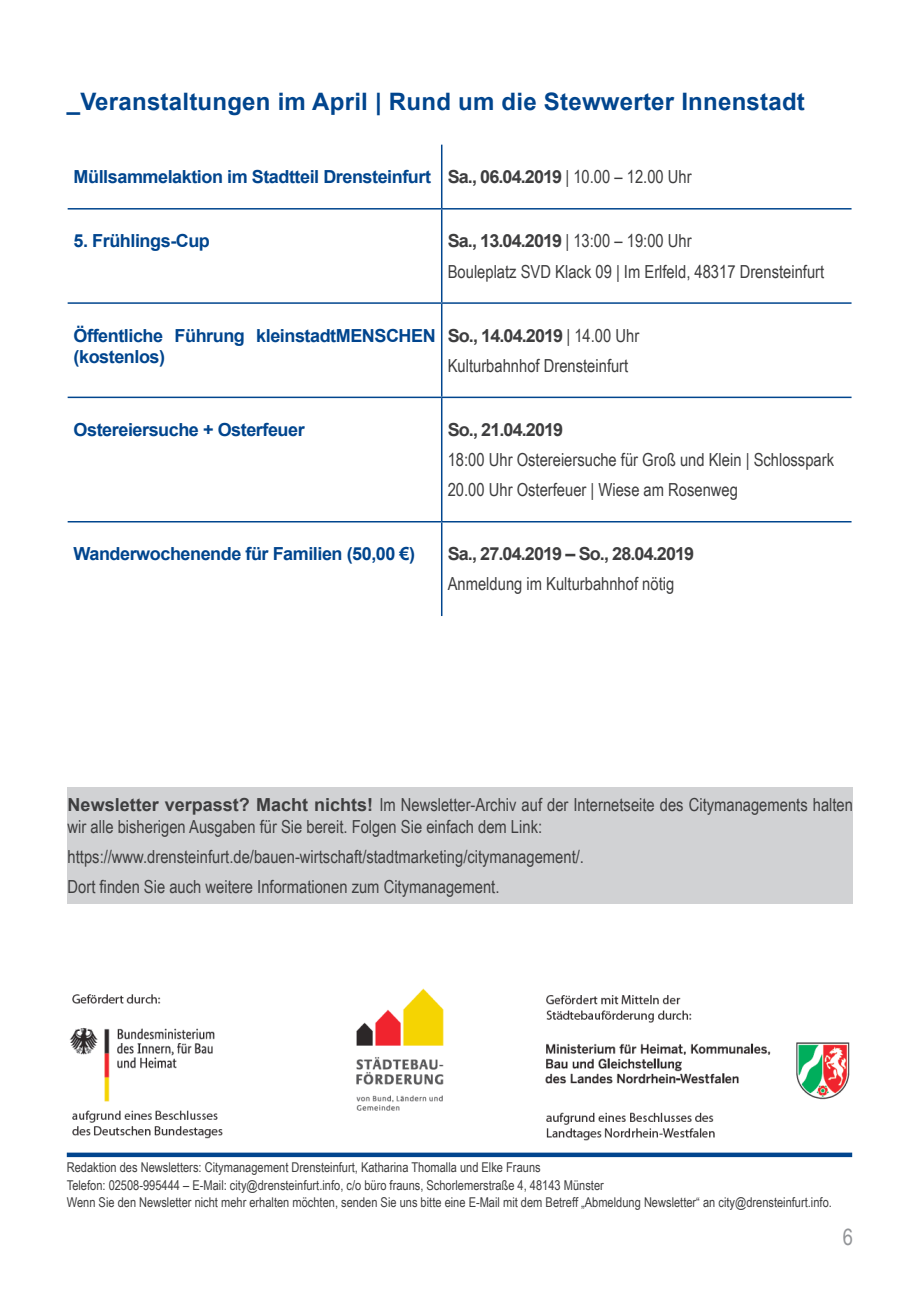
<style>
.page{position:relative;width:919px;height:1289px;background:#fff}
.page>*{position:absolute;margin:0;border:0;box-sizing:border-box;transform-origin:0 0}
.t1{font:700 24px "Arial";letter-spacing:.01em;color:#01458e}
.t2{font:22.5px "Arial Narrow";color:#939598}
.t3{font:18px/30.2px "Arial Narrow";color:#3e3e3f}
.t4{font:700 18px/21.6px "Arial";letter-spacing:-.025em;color:#01458e}
.t5{font:700 18px "Arial";letter-spacing:-.05em;color:#3e3e3f}
.t6{font:13.5px/17.5px "Arial Narrow";color:#3e3e3f}
.s1{color:#3e3e3f}
.s2{font-family:"Arial Narrow";font-weight:400;color:#3e3e3f}
.s3{font-family:"Arial";font-weight:700}
.s4{font-family:"Arial Narrow";font-weight:400}
</style>
<div class="page">
<div style="left:67px;top:1152px;width:785px;height:5px;background:#01458e"></div>
<img style="left:69px;top:988px;width:781px;height:152px">
<div style="left:68px;top:787px;width:785px;height:117px;background:#d1d2d4"></div>
<hr style="left:441px;top:145px;width:1px;height:63px;background:#01458e">
<hr style="left:68px;top:208px;width:373px;height:1px;background:#01458e">
<hr style="left:441px;top:208px;width:410px;height:1px;background:#01458e">
<hr style="left:441px;top:209px;width:1px;height:93px;background:#01458e">
<hr style="left:68px;top:302px;width:373px;height:2px;background:#01458e">
<hr style="left:441px;top:302px;width:410px;height:2px;background:#01458e">
<hr style="left:441px;top:304px;width:1px;height:92px;background:#01458e">
<hr style="left:68px;top:396px;width:373px;height:2px;background:#01458e">
<hr style="left:441px;top:396px;width:410px;height:2px;background:#01458e">
<hr style="left:441px;top:398px;width:1px;height:123px;background:#01458e">
<hr style="left:68px;top:521px;width:373px;height:1px;background:#01458e">
<hr style="left:441px;top:521px;width:410px;height:1px;background:#01458e">
<hr style="left:441px;top:522px;width:1px;height:94px;background:#01458e">
<h1 class="t1" style="left:67px;top:86px;width:739px">_Veranstaltungen im April | Rund um die Stewwerter Innenstadt</h1>
<p class="t4" style="left:74px;top:167px;width:619px">Müllsammelaktion im Stadtteil Drensteinfurt <span class="s1">Sa., 06.04.2019</span> <span class="s2">| 10.00 – 12.00 Uhr</span></p>
<p class="t4" style="left:74px;top:231px;width:138px">5. Frühlings-Cup</p>
<p class="t3" style="left:447px;top:225px;width:378px"><span class="s3">Sa., 13.04.2019</span> | 13:00 – 19:00 Uhr<br>Bouleplatz SVD Klack 09 | Im Erlfeld, 48317 Drensteinfurt</p>
<p class="t4" style="left:74px;top:325px;width:363px">Öffentliche Führung kleinstadtMENSCHEN (kostenlos)</p>
<p class="t5" style="left:447px;top:323px;width:193px">So., 14.04.2019 <span class="s4">| 14.00 Uhr</span></p>
<p class="t3" style="left:447px;top:350px;width:182px">Kulturbahnhof Drensteinfurt</p>
<p class="t4" style="left:74px;top:419px;width:232px">Ostereiersuche + Osterfeuer</p>
<p class="t5" style="left:447px;top:417px;width:117px">So., 21.04.2019</p>
<p class="t3" style="left:447px;top:444px;width:388px">18:00 Uhr Ostereiersuche für Groß und Klein | Schlosspark<br>20.00 Uhr Osterfeuer | Wiese am Rosenweg</p>
<p class="t4" style="left:74px;top:544px;width:343px">Wanderwochenende für Familien (50,00 €)</p>
<p class="t5" style="left:447px;top:542px;width:248px">Sa., 27.04.2019 – So., 28.04.2019</p>
<p class="t3" style="left:447px;top:568px;width:228px">Anmeldung im Kulturbahnhof nötig</p>
<p class="t3" style="left:68px;top:793px;width:786px;line-height:21.6px"><span class="s3">Newsletter verpasst? Macht nichts!</span> Im Newsletter-Archiv auf der Internetseite des Citymanagements halten wir alle bisherigen Ausgaben für Sie bereit. Folgen Sie einfach dem Link:</p>
<p class="t3" style="left:68px;top:840px;width:518px">https://www.drensteinfurt.de/bauen-wirtschaft/stadtmarketing/citymanagement/.<br>Dort finden Sie auch weitere Informationen zum Citymanagement.</p>
<p class="t6" style="left:67px;top:1158px;width:766px">Redaktion des Newsletters: Citymanagement Drensteinfurt, Katharina Thomalla und Elke Frauns<br>Telefon: 02508-995444 – E-Mail: city@drensteinfurt.info, c/o büro frauns, Schorlemerstraße 4, 48143 Münster<br>Wenn Sie den Newsletter nicht mehr erhalten möchten, senden Sie uns bitte eine E-Mail mit dem Betreff „Abmeldung Newsletter“ an city@drensteinfurt.info.</p>
<p class="t2" style="left:842px;top:1220px;width:12px">6</p>
</div>
